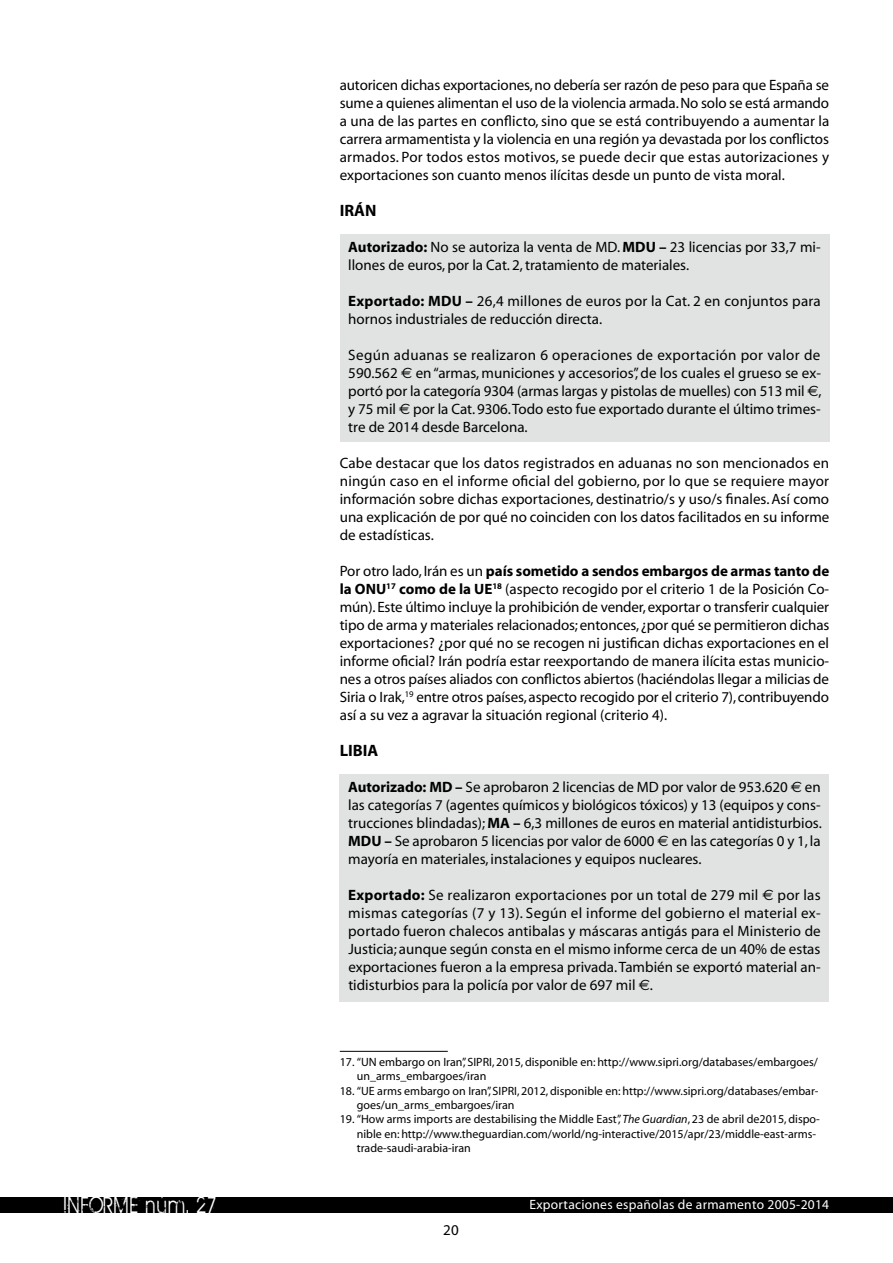
<style>
.page{position:relative;width:893px;height:1263px;background:#fff}
.page>*{position:absolute;margin:0;border:0;box-sizing:border-box;transform-origin:0 0}
.t1{font:25.2px "BIRTHOFAHERO";letter-spacing:.1em;color:#fff;scale:.83 1}
.t2{font:700 16.5px "Myriad";color:#000}
.t3{font:15px/18px "Myriad";color:#000;text-align:justify}
.t4{font:13.5px "Myriad";letter-spacing:.02em;color:#fff}
.t5{font:12px/14.4px "Myriad";color:#000}
.s1{font-weight:700}
.s2{font-family:"Euro Sans"}
.s3{font-style:italic}
</style>
<div class="page">
<div style="left:0;top:1197px;width:893px;height:16px;background:#000"></div>
<div style="left:340px;top:774px;width:489px;height:227px;background:#e1e3e3"></div>
<div style="left:340px;top:234px;width:489px;height:208px;background:#e1e3e3"></div>
<hr style="left:340px;top:1051px;width:108px;height:1px;background:#000">
<p class="t3" style="left:340px;top:77px;width:491px">autoricen dichas exportaciones, no debería ser razón de peso para que España se sume a quienes alimentan el uso de la violencia armada. No solo se está armando a una de las partes en conflicto, sino que se está contribuyendo a aumentar la carrera armamentista y la violencia en una región ya devastada por los conflictos armados. Por todos estos motivos, se puede decir que estas autorizaciones y exportaciones son cuanto menos ilícitas desde un punto de vista moral.</p>
<p class="t2" style="left:340px;top:202px;width:36px">IRÁN</p>
<p class="t3" style="left:348px;top:239px;width:474px"><span class="s1">Autorizado:</span> No se autoriza la venta de MD. <span class="s1">MDU –</span> 23 licencias por 33,7 mi&shy;llones de euros, por la Cat. 2, tratamiento de materiales.</p>
<p class="t3" style="left:348px;top:293px;width:474px"><span class="s1">Exportado: MDU –</span> 26,4 millones de euros por la Cat. 2 en conjuntos para hornos industriales de reducción directa.</p>
<p class="t3" style="left:348px;top:347px;width:475px">Según aduanas se realizaron 6 operaciones de exportación por valor de 590.562 <span class="s2">€</span> en “armas, municiones y accesorios”, de los cuales el grueso se ex&shy;portó por la categoría 9304 (armas largas y pistolas de muelles) con 513 mil <span class="s2">€</span>, y 75 mil <span class="s2">€</span> por la Cat. 9306. Todo esto fue exportado durante el último trimes&shy;tre de 2014 desde Barcelona.</p>
<p class="t3" style="left:340px;top:455px;width:491px">Cabe destacar que los datos registrados en aduanas no son mencionados en ningún caso en el informe oficial del gobierno, por lo que se requiere mayor información sobre dichas exportaciones, destinatrio/s y uso/s finales. Así como una explicación de por qué no coinciden con los datos facilitados en su informe de estadísticas.</p>
<p class="t3" style="left:340px;top:563px;width:491px">Por otro lado, Irán es un <span class="s1">país sometido a sendos embargos de armas tanto de la ON U</span><sup>17</sup> <span class="s1">como de la UE</span><sup>18</sup> (aspecto recogido por el criterio 1 de la Posición Co&shy;mún). Este último incluye la prohibición de vender, exportar o transferir cualquier tipo de arma y materiales relacionados; entonces, ¿por qué se permitieron dichas exportaciones? ¿por qué no se recogen ni justifican dichas exportaciones en el informe oficial? Irán podría estar reexportando de manera ilícita estas municio&shy;nes a otros países aliados con conflictos abiertos (haciéndolas llegar a milicias de Siria o Irak,<sup>19</sup> entre otros países, aspecto recogido por el criterio 7), contribuyendo así a su vez a agravar la situación regional (criterio 4).</p>
<p class="t2" style="left:340px;top:742px;width:32px">LIBIA</p>
<p class="t3" style="left:348px;top:779px;width:475px"><span class="s1">Autorizado: MD –</span> Se aprobaron 2 licencias de MD por valor de 953.620 <span class="s2">€</span> en las categorías 7 (agentes químicos y biológicos tóxicos) y 13 (equipos y cons&shy;trucciones blindadas); <span class="s1">MA –</span> 6,3 millones de euros en material antidisturbios.<br><span class="s1">MDU –</span> Se aprobaron 5 licencias por valor de 6000 <span class="s2">€</span> en las categorías 0 y 1, la mayoría en materiales, instalaciones y equipos nucleares.</p>
<p class="t3" style="left:348px;top:887px;width:474px"><span class="s1">Exportado:</span> Se realizaron exportaciones por un total de 279 mil <span class="s2">€</span> por las mismas categorías (7 y 13). Según el informe del gobierno el material ex&shy;portado fueron chalecos antibalas y máscaras antigás para el Ministerio de Justicia; aunque según consta en el mismo informe cerca de un 40% de estas exportaciones fueron a la empresa privada. También se exportó material an&shy;tidisturbios para la policía por valor de 697 mil <span class="s2">€</span>.</p>
<p class="t5" style="left:340px;top:1055px;width:134px">17. “UN embargo on Iran”, SIPRI</p>
<p class="t5" style="left:492px;top:1055px;width:327px">, 2015, disponible en: http://www.sipri.org/databases/embargoes/</p>
<p class="t5" style="left:357px;top:1069px;width:131px">un_arms_embargoes/iran</p>
<p class="t5" style="left:340px;top:1084px;width:159px">18. “UE arms embargo on Iran”, SIPRI</p>
<p class="t5" style="left:517px;top:1084px;width:303px">, 2012, disponible en: http://www.sipri.org/databases/embar-</p>
<p class="t5" style="left:357px;top:1098px;width:159px">goes/un_arms_embargoes/iran</p>
<p class="t5" style="left:357px;top:1113px;width:465px;text-indent:-17px">19. “How arms imports are destabilising the Middle East”, <span class="s3">The Guardian</span>, 23 de abril de2015, dispo&shy;nible en: http://www.theguardian.com/world/ng-interactive/2015/apr/23/middle-east-arms&shy;trade-saudi-arabia-iran</p>
<h1 class="t1" style="left:64px;top:1191px;width:185px">INFORME núm. 27</h1>
<p class="t4" style="left:529px;top:1198px;width:301px">Exportaciones españolas de armamento 2005-2014</p>
<p class="t3" style="left:443px;top:1222px;width:17px">20</p>
</div>
